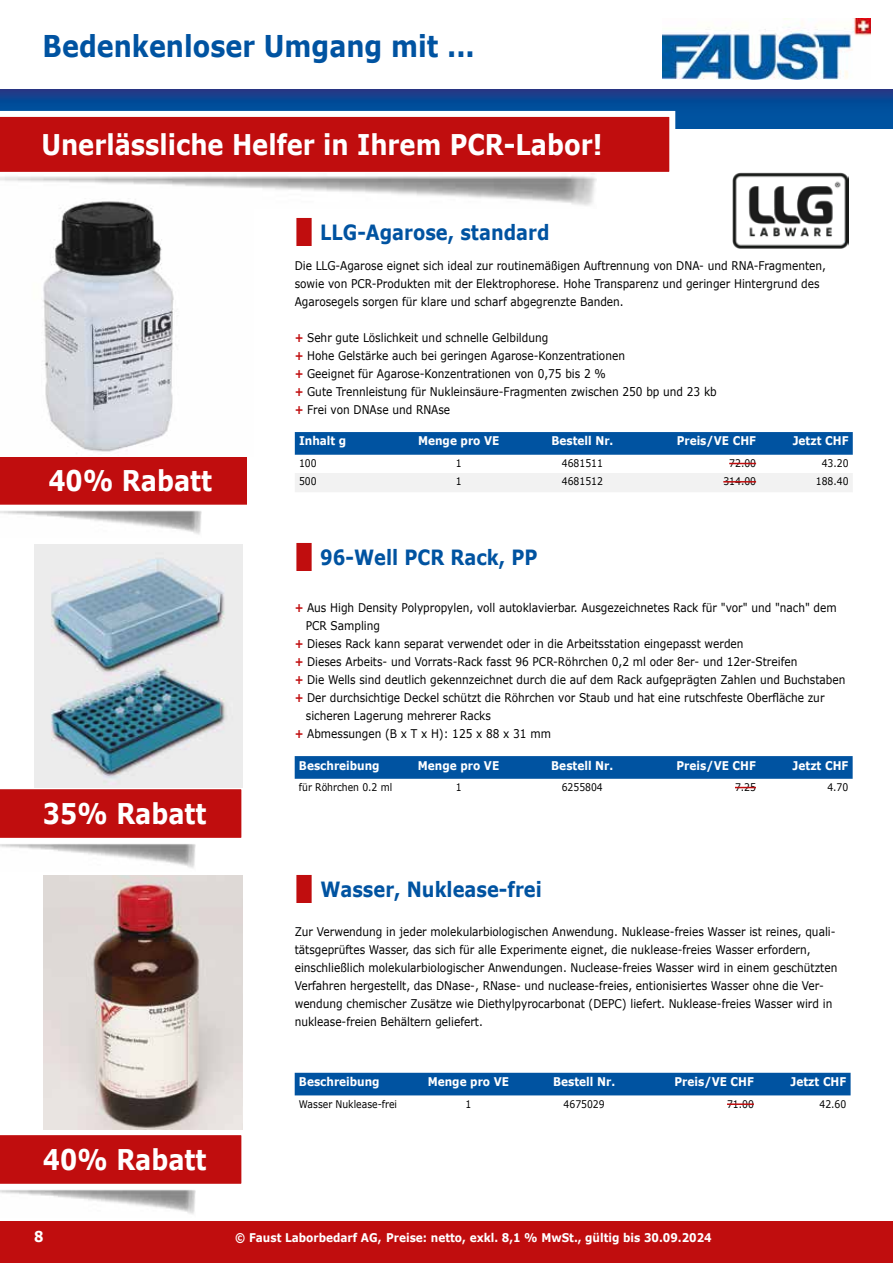
<style>
.page{position:relative;width:893px;height:1263px;background:#fff}
.page>*{position:absolute;margin:0;border:0;box-sizing:border-box;transform-origin:0 0}
.t1{font:700 30px "Verdana";color:#0053a1;scale:.85 1}
.t2{font:700 28.5px "Verdana";color:#fff;scale:.85 1}
.t3{font:700 21px "Verdana";color:#0053a1;scale:.85 1}
.t4{font:700 15px "Verdana";color:#fff;scale:.88 1}
.t5{font:12px/18px "Verdana";color:#000;scale:.88 1}
.t6{font:700 12px "Verdana";color:#fff;scale:.88 1}
.t7{font:10.5px "Verdana";color:#000;scale:.88 1}
.s1{font-weight:700;color:#c00d0e}
</style>
<div class="page">
<img style="left:662px;top:18px;width:208px;height:61px">
<div style="left:0;top:1221px;width:893px;height:42px;background:#c00d0e"></div>
<svg style="left:0;top:89px;width:884px;height:40px;background:#0c4694"></svg>
<svg style="left:884px;top:89px;width:9px;height:40px"></svg>
<svg style="left:295px;top:432px;width:558px;height:23px;background:#0355a2"></svg>
<div style="left:295px;top:473px;width:558px;height:19px;background:#f2f2f2"></div>
<svg style="left:729px;top:463px;width:27px;height:1px"></svg>
<hr style="left:723px;top:481px;width:33px;height:1px;background:#c00d0e">
<svg style="left:0;top:108px;width:678px;height:64px;background:#bd292d"></svg>
<img style="left:13px;top:514px;width:188px;height:21px">
<svg style="left:0;top:457px;width:247px;height:57px;background:#c63031"></svg>
<img style="left:43px;top:198px;width:131px;height:256px">
<img style="left:6px;top:847px;width:190px;height:21px">
<svg style="left:0;top:787px;width:243px;height:60px;background:#c83738"></svg>
<svg style="left:295px;top:756px;width:558px;height:23px;background:#0355a2"></svg>
<svg style="left:735px;top:787px;width:21px;height:1px"></svg>
<img style="left:6px;top:1193px;width:190px;height:21px">
<svg style="left:0;top:1126px;width:243px;height:67px"></svg>
<div style="left:295px;top:1073px;width:556px;height:22px;background:#0053a1"></div>
<hr style="left:727px;top:1103px;width:27px;height:2px;background:#c00d0e">
<img style="left:733px;top:173px;width:116px;height:76px">
<img style="left:34px;top:544px;width:209px;height:243px">
<img style="left:44px;top:875px;width:199px;height:254px">
<h1 class="t1" style="left:43px;top:25px;width:510px">Bedenkenloser Umgang mit ...</h1>
<h2 class="t2" style="left:41px;top:125px;width:662px">Unerlässliche Helfer in Ihrem PCR-Labor!</h2>
<h2 class="t2" style="left:48px;top:461px;width:194px">40% Rabatt</h2>
<h2 class="t2" style="left:43px;top:794px;width:194px">35% Rabatt</h2>
<h2 class="t2" style="left:43px;top:1140px;width:194px">40% Rabatt</h2>
<h3 class="t3" style="left:320px;top:217px;width:271px">LLG-Agarose, standard</h3>
<p class="t5" style="left:295px;top:257px;width:605px">Die LLG-Agarose eignet sich ideal zur routinemäßigen Auftrennung von DNA- und RNA-Fragmenten, sowie von PCR-Produkten mit der Elektrophorese. Hohe Transparenz und geringer Hintergrund des<br>Agarosegels sorgen für klare und scharf abgegrenzte Banden.</p>
<p class="t5" style="left:295px;top:329px;width:481px"><span class="s1">+</span> Sehr gute Löslichkeit und schnelle Gelbildung<br><span class="s1">+</span> Hohe Gelstärke auch bei geringen Agarose-Konzentrationen<br><span class="s1">+</span> Geeignet für Agarose-Konzentrationen von 0,75 bis 2 %<br><span class="s1">+</span> Gute Trennleistung für Nukleinsäure-Fragmenten zwischen 250 bp und 23 kb <span class="s1">+</span> Frei von DNAse und RNAse</p>
<p class="t6" style="left:299px;top:433px;width:55px">Inhalt g</p>
<p class="t6" style="left:418px;top:433px;width:94px">Menge pro VE</p>
<p class="t6" style="left:551px;top:433px;width:72px">Bestell Nr.</p>
<p class="t6" style="left:677px;top:433px;width:92px">Preis/VE CHF</p>
<p class="t6" style="left:793px;top:433px;width:65px">Jetzt CHF</p>
<p class="t7" style="left:299px;top:456px;width:22px">100</p>
<p class="t7" style="left:456px;top:456px;width:8px">1</p>
<p class="t7" style="left:562px;top:456px;width:48px">4681511</p>
<p class="t7" style="left:729px;top:456px;width:32px">72.00</p>
<p class="t7" style="left:822px;top:456px;width:32px">43.20</p>
<p class="t7" style="left:299px;top:474px;width:22px">500</p>
<p class="t7" style="left:456px;top:474px;width:8px">1</p>
<p class="t7" style="left:562px;top:474px;width:48px">4681512</p>
<p class="t7" style="left:723px;top:474px;width:39px">314.00</p>
<p class="t7" style="left:816px;top:474px;width:39px">188.40</p>
<h3 class="t3" style="left:320px;top:543px;width:257px">96-Well PCR Rack, PP</h3>
<p class="t5" style="left:295px;top:599px;width:617px"><span class="s1">+</span> Aus High Density Polypropylen, voll autoklavierbar. Ausgezeichnetes Rack für "vor" und "nach" dem</p>
<p class="t5" style="left:306px;top:617px;width:86px">PCR Sampling</p>
<p class="t5" style="left:295px;top:635px;width:512px"><span class="s1">+</span> Dieses Rack kann separat verwendet oder in die Arbeitsstation eingepasst werden</p>
<p class="t5" style="left:295px;top:653px;width:573px"><span class="s1">+</span> Dieses Arbeits- und Vorrats-Rack fasst 96 PCR-Röhrchen 0,2 ml oder 8er- und 12er-Streifen</p>
<p class="t5" style="left:295px;top:671px;width:627px"><span class="s1">+</span> Die Wells sind deutlich gekennzeichnet durch die auf dem Rack aufgeprägten Zahlen und Buchstaben</p>
<p class="t5" style="left:295px;top:689px;width:604px"><span class="s1">+</span> Der durchsichtige Deckel schützt die Röhrchen vor Staub und hat eine rutschfeste Oberfläche zur</p>
<p class="t5" style="left:306px;top:707px;width:212px">sicheren Lagerung mehrerer Racks</p>
<p class="t5" style="left:295px;top:725px;width:293px"><span class="s1">+</span> Abmessungen (B x T x H): 125 x 88 x 31 mm</p>
<p class="t6" style="left:299px;top:757px;width:93px">Beschreibung</p>
<p class="t6" style="left:418px;top:757px;width:94px">Menge pro VE</p>
<p class="t6" style="left:551px;top:757px;width:72px">Bestell Nr.</p>
<p class="t6" style="left:677px;top:757px;width:92px">Preis/VE CHF</p>
<p class="t6" style="left:793px;top:757px;width:65px">Jetzt CHF</p>
<p class="t7" style="left:299px;top:780px;width:108px">für Röhrchen 0.2 ml</p>
<p class="t7" style="left:456px;top:780px;width:8px">1</p>
<p class="t7" style="left:562px;top:780px;width:48px">6255804</p>
<p class="t7" style="left:735px;top:780px;width:25px">7.25</p>
<p class="t7" style="left:827px;top:780px;width:25px">4.70</p>
<h3 class="t3" style="left:320px;top:875px;width:262px">Wasser, Nuklease-frei</h3>
<p class="t5" style="left:295px;top:923px;width:618px">Zur Verwendung in jeder molekularbiologischen Anwendung. Nuklease-freies Wasser ist reines, quali&shy;tätsgeprüftes Wasser, das sich für alle Experimente eignet, die nuklease-freies Wasser erfordern, einschließlich molekularbiologischer Anwendungen. Nuclease-freies Wasser wird in einem geschützten Verfahren hergestellt, das DNase-, RNase- und nuclease-freies, entionisiertes Wasser ohne die Ver&shy;wendung chemischer Zusätze wie Diethylpyrocarbonat (DEPC) liefert. Nuklease-freies Wasser wird in nuklease-freien Behältern geliefert.</p>
<p class="t6" style="left:299px;top:1073px;width:93px">Beschreibung</p>
<p class="t6" style="left:428px;top:1073px;width:94px">Menge pro VE</p>
<p class="t6" style="left:553px;top:1073px;width:72px">Bestell Nr.</p>
<p class="t6" style="left:674px;top:1073px;width:92px">Preis/VE CHF</p>
<p class="t6" style="left:791px;top:1073px;width:65px">Jetzt CHF</p>
<p class="t7" style="left:299px;top:1097px;width:113px">Wasser Nuklease-frei</p>
<p class="t7" style="left:465px;top:1097px;width:8px">1</p>
<p class="t7" style="left:564px;top:1097px;width:48px">4675029</p>
<p class="t7" style="left:727px;top:1097px;width:32px">71.00</p>
<p class="t7" style="left:819px;top:1097px;width:32px">42.60</p>
<p class="t4" style="left:34px;top:1226px;width:12px">8</p>
<p class="t6" style="left:235px;top:1229px;width:543px">© Faust Laborbedarf AG, Preise: netto, exkl. 8,1 % MwSt., gültig bis 30.09.2024</p>
</div>
